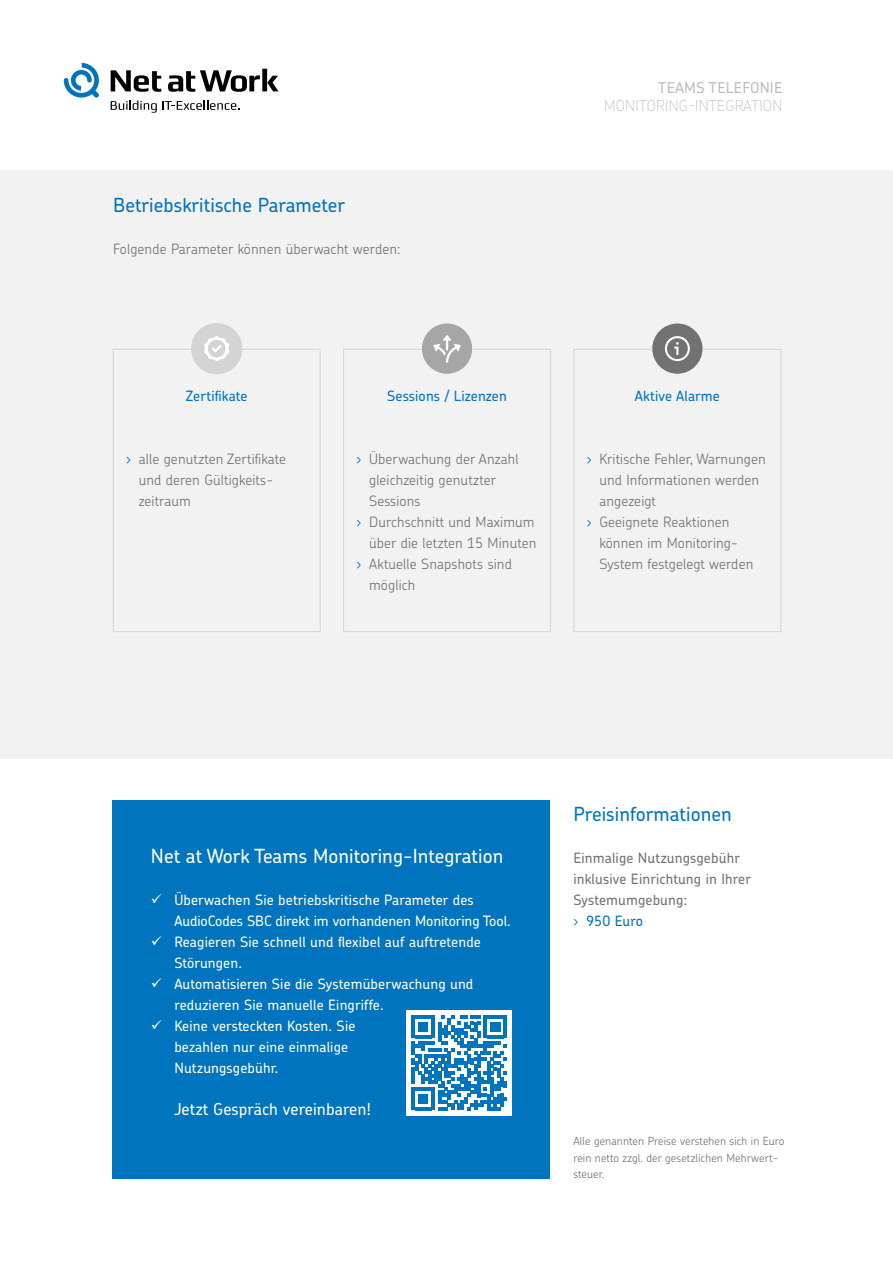
<style>
.page{position:relative;width:893px;height:1263px;background:#fff}
.page>*{position:absolute;margin:0;border:0;box-sizing:border-box;transform-origin:0 0}
.t1{font:500 19.5px "Chevin Pro";letter-spacing:.005em;color:#0074be}
.t2{font:500 19.5px "Chevin Pro";letter-spacing:.005em;color:#fff}
.t3{font:500 16.5px "Chevin Pro";letter-spacing:.005em;color:#fff}
.t4{font:100 15px "Chevin Pro";letter-spacing:.015em;color:#bdbdbe}
.t5{font:500 15px "Chevin Pro";letter-spacing:.015em;color:#bdbdbe}
.t6{font:300 14.25px/21px "Chevin Pro";letter-spacing:.01em;color:#737272}
.t7{font:500 14.25px/21px "Chevin Pro";letter-spacing:.01em;color:#fff}
.t8{font:500 14.25px/21px "Chevin Pro";letter-spacing:.01em;color:#737272}
.t9{font:500 14.25px "Chevin Pro";letter-spacing:.01em;color:#0074be}
.t10{font:300 11.25px/16.5px "Chevin Pro";letter-spacing:.01em;color:#737272}
.s1{color:#0074be}
.s2{font-weight:300;color:#0074be}
</style>
<div class="page">
<div style="left:0;top:170px;width:893px;height:588px;background:#f2f2f2"></div>
<svg style="left:111px;top:100px;width:129px;height:13px"></svg>
<svg style="left:111px;top:70px;width:50px;height:22px"></svg>
<svg style="left:168px;top:69px;width:111px;height:23px"></svg>
<svg style="left:64px;top:63px;width:35px;height:35px"></svg>
<div style="left:113px;top:800px;width:437px;height:378px;background:#0074be"></div>
<div style="left:407px;top:1010px;width:105px;height:105px;background:#fff"></div>
<svg style="left:412px;top:1015px;width:95px;height:95px"></svg>
<div style="left:113px;top:349px;width:208px;height:283px;border:1px solid #d8d8d9"></div>
<div style="left:343px;top:349px;width:208px;height:283px;border:1px solid #d8d8d9"></div>
<div style="left:573px;top:349px;width:208px;height:283px;border:1px solid #d8d8d9"></div>
<div style="left:191px;top:323px;width:51px;height:51px;background:#d4d4d5;border-radius:50%"></div>
<div style="left:421px;top:323px;width:52px;height:51px;background:#a7a6a7;border-radius:50%"></div>
<div style="left:421px;top:322px;width:52px;height:53px;border:1px solid #f2f2f2;border-radius:50%"></div>
<div style="left:652px;top:323px;width:51px;height:51px;background:#737272;border-radius:50%"></div>
<div style="left:651px;top:322px;width:53px;height:53px;border:1px solid #f2f2f2;border-radius:50%"></div>
<svg style="left:204px;top:336px;width:25px;height:25px"></svg>
<svg style="left:433px;top:335px;width:28px;height:27px"></svg>
<svg style="left:665px;top:336px;width:25px;height:25px"></svg>
<h1 class="t1" style="left:113px;top:192px;width:233px">Betriebskritische Parameter</h1>
<p class="t6" style="left:113px;top:238px;width:289px">Folgende Parameter können überwacht werden:</p>
<p class="t5" style="left:658px;top:77px;width:126px">TEAMS TELEFONIE</p>
<p class="t4" style="left:604px;top:95px;width:180px">MONITORING-INTEGRATION</p>
<p class="t9" style="left:186px;top:386px;width:63px">Zertifikate</p>
<p class="t6" style="left:139px;top:448px;width:149px;text-indent:-13px"><span class="s1">›</span> alle genutzten Zertifikate und deren Gültigkeits&shy;zeitraum</p>
<p class="t9" style="left:387px;top:386px;width:121px">Sessions / Lizenzen</p>
<p class="t6" style="left:356px;top:448px;width:164px"><span class="s1">›</span> Überwachung der Anzahl</p>
<p class="t6" style="left:369px;top:469px;width:128px">gleichzeitig genutzter</p>
<p class="t6" style="left:369px;top:490px;width:53px">Sessions</p>
<p class="t6" style="left:356px;top:511px;width:180px"><span class="s1">›</span> Durchschnitt und Maximum</p>
<p class="t6" style="left:369px;top:532px;width:169px">über die letzten 15 Minuten</p>
<p class="t6" style="left:356px;top:553px;width:157px"><span class="s1">›</span> Aktuelle Snapshots sind</p>
<p class="t6" style="left:369px;top:574px;width:48px">möglich</p>
<p class="t9" style="left:635px;top:386px;width:87px">Aktive Alarme</p>
<p class="t6" style="left:587px;top:448px;width:181px"><span class="s1">›</span> Kritische Fehler, Warnungen</p>
<p class="t6" style="left:599px;top:469px;width:161px">und Informationen werden</p>
<p class="t6" style="left:599px;top:490px;width:58px">angezeigt</p>
<p class="t6" style="left:587px;top:511px;width:144px"><span class="s1">›</span> Geeignete Reaktionen</p>
<p class="t6" style="left:599px;top:532px;width:138px">können im Monitoring-</p>
<p class="t6" style="left:599px;top:553px;width:155px">System festgelegt werden</p>
<h1 class="t2" style="left:151px;top:843px;width:354px">Net at Work Teams Monitoring-Integration</h1>
<p class="t7" style="left:174px;top:889px;width:338px">Überwachen Sie betriebskritische Parameter des AudioCodes SBC direkt im vorhandenen Monitoring Tool.<br>Reagieren Sie schnell und flexibel auf auftretende Störungen.<br>Automatisieren Sie die Systemüberwachung und reduzieren Sie manuelle Eingriffe.<br>Keine versteckten Kosten. Sie<br>bezahlen nur eine einmalige<br>Nutzungsgebühr.</p>
<p class="t3" style="left:174px;top:1098px;width:198px">Jetzt Gespräch vereinbaren!</p>
<h1 class="t1" style="left:573px;top:801px;width:160px">Preisinformationen</h1>
<p class="t8" style="left:573px;top:847px;width:179px">Einmalige Nutzungsgebühr inklusive Einrichtung in Ihrer<br>Systemumgebung:<br><span class="s2">›</span> <span class="s1">950 Euro</span></p>
<p class="t10" style="left:573px;top:1132px;width:213px">Alle genannten Preise verstehen sich in Euro rein netto zzgl. der gesetzlichen Mehrwert&shy;steuer.</p>
</div>
